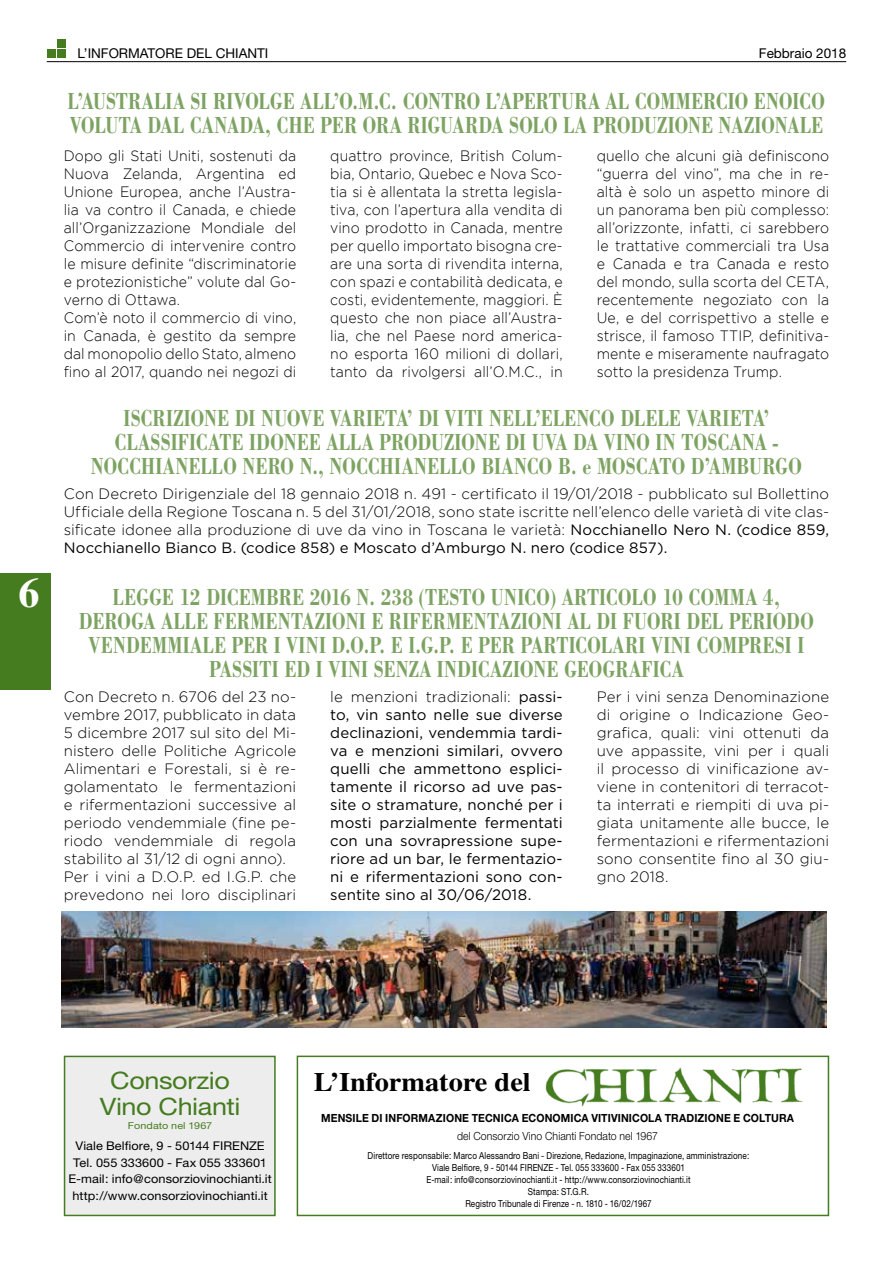
<style>
.page{position:relative;width:893px;height:1263px;background:#fff}
.page>*{position:absolute;margin:0;border:0;box-sizing:border-box;transform-origin:0 0}
.t1{font:700 42px "Times";color:#fff}
.t2{font:700 26.55px "Times";color:#000;scale:1.07 1}
.t3{font:700 24px/24px "Bodoni";letter-spacing:.005em;color:#7da362;text-align:center;scale:.75 1}
.t4{font:24px/26.2px "Helvetica Neue";letter-spacing:-.015em;color:#457c1f;text-align:center;scale:1.12 1}
.t5{font:300 15px/18px "Gotham";letter-spacing:.005em;color:#000;text-align:justify;scale:.94 1}
.t6{font:300 15px/18px "Gotham";letter-spacing:.005em;color:#000;text-align:justify}
.t7{font:15px/18px "Gotham";letter-spacing:.005em;color:#000;text-align:justify}
.t8{font:13.5px "Helvetica Neue";color:#000}
.t9{font:12px/16.5px "Helvetica Neue";letter-spacing:.005em;color:#000;text-align:center;scale:1.06 1}
.t10{font:700 11.25px "Helvetica Neue";letter-spacing:.01em;color:#000;scale:.93 1}
.t11{font:300 11.25px "Helvetica Neue";letter-spacing:.005em;color:#000;scale:.93 1}
.t12{font:9.6px/12px "Helvetica Neue";letter-spacing:.01em;color:#000;text-align:center;scale:.84 1}
.t13{font:9.6px "Helvetica Neue";letter-spacing:.01em;color:#457c1f;scale:1.12 1}
.s1{font-weight:400}
.s2{font-weight:300}
</style>
<div class="page">
<div style="left:47px;top:49px;width:8px;height:9px;background:#457c1f"></div>
<div style="left:57px;top:49px;width:8px;height:9px;background:#457c1f"></div>
<div style="left:57px;top:39px;width:8px;height:9px;background:#457c1f"></div>
<hr style="left:47px;top:61px;width:799px;height:1px;background:#000">
<div style="left:0;top:573px;width:51px;height:117px;background:#457c1f"></div>
<div style="left:64px;top:1056px;width:212px;height:160px;background:#ededed;border:2px solid #457c1f"></div>
<div style="left:297px;top:1055px;width:532px;height:161px;background:#fff;border:2px solid #457c1f"></div>
<img style="left:545px;top:1067px;width:258px;height:39px">
<img style="left:62px;top:911px;width:765px;height:116px">
<h1 class="t1" style="left:19px;top:568px;width:22px">6</h1>
<p class="t8" style="left:77px;top:45px;width:193px">L’INFORMATORE DEL CHIANTI</p>
<p class="t8" style="left:759px;top:45px;width:89px">Febbraio 2018</p>
<h3 class="t3" style="left:68px;top:89px;width:1011px;text-align:left">L’AUSTRALIA SI RIVOLGE ALL’O.M.C. CONTRO L’APERTURA AL COMMERCIO ENOICO<br>VOLUTA DAL CANADA, CHE PER ORA RIGUARDA SOLO LA PRODUZIONE NAZIONALE</h3>
<p class="t5" style="left:64px;top:146px;width:249px;text-align:left">Dopo gli Stati Uniti, sostenuti da<br>Nuova Zelanda, Argentina ed<br>Unione Europea, anche l’Austra&shy;lia va contro il Canada, e chiede all’Organizzazione Mondiale del<br>Commercio di intervenire contro le misure definite “discriminatorie e protezionistiche” volute dal Go&shy;verno di Ottawa.<br>Com’è noto il commercio di vino, in Canada, è gestito da sempre dal monopolio dello Stato, almeno fino al 2017, quando nei negozi di</p>
<p class="t5" style="left:330px;top:146px;width:249px">quattro province, British Colum&shy;bia, Ontario, Quebec e Nova Sco&shy;tia si è allentata la stretta legisla&shy;tiva, con l’apertura alla vendita di vino prodotto in Canada, mentre per quello importato bisogna cre&shy;are una sorta di rivendita interna, con spazi e contabilità dedicata, e costi, evidentemente, maggiori. È questo che non piace all’Austra&shy;lia, che nel Paese nord america&shy;no esporta 160 milioni di dollari, tanto da rivolgersi all’O.M.C., in</p>
<p class="t5" style="left:597px;top:146px;width:249px">quello che alcuni già definiscono “guerra del vino”, ma che in re&shy;altà è solo un aspetto minore di un panorama ben più complesso: all’orizzonte, infatti, ci sarebbero le trattative commerciali tra Usa e Canada e tra Canada e resto del mondo, sulla scorta del CETA, recentemente negoziato con la Ue, e del corrispettivo a stelle e strisce, il famoso TTIP, definitiva&shy;mente e miseramente naufragato sotto la presidenza Trump.</p>
<h3 class="t3" style="left:91px;top:406px;width:950px">ISCRIZIONE DI NUOVE VARIETA’ DI VITI NELL’ELENCO DLELE VARIETA’<br>CLASSIFICATE IDONEE ALLA PRODUZIONE DI UVA DA VINO IN TOSCANA -<br>NOCCHIANELLO NERO N., NOCCHIANELLO BIANCO B. e MOSCATO D’AMBURGO</h3>
<p class="t6" style="left:64px;top:484px;width:767px">Con Decreto Dirigenziale del 18 gennaio 2018 n. 491 - certificato il 19/01/2018 - pubblicato sul Bollettino Ufficiale della Regione Toscana n. 5 del 31/01/2018, sono state iscritte nell’elenco delle varietà di vite clas&shy;sificate idonee alla produzione di uve da vino in Toscana le varietà: <span class="s1">Nocchianello Nero N. (codice 859, Nocchianello Bianco B. (codice 858) e Moscato d’Amburgo N. nero (codice 857).</span></p>
<p class="t3" style="left:79px;top:584px;width:982px">LEGGE 12 DICEMBRE 2016 N. 238 (TESTO UNICO) ARTICOLO 10 COMMA 4, DEROGA ALLE FERMENTAZIONI E RIFERMENTAZIONI AL DI FUORI DEL PERIODO VENDEMMIALE PER I VINI D.O.P. E I.G.P. E PER PARTICOLARI VINI COMPRESI I PASSITI ED I VINI SENZA INDICAZIONE GEOGRAFICA</p>
<p class="t6" style="left:64px;top:687px;width:234px;text-align:left">Con Decreto n. 6706 del 23 no&shy;vembre 2017, pubblicato in data<br>5 dicembre 2017 sul sito del Mi&shy;nistero delle Politiche Agricole<br>Alimentari e Forestali, si è re&shy;golamentato le fermentazioni e rifermentazioni successive al periodo vendemmiale (fine pe&shy;riodo vendemmiale di regola stabilito al 31/12 di ogni anno).<br>Per i vini a D.O.P. ed I.G.P. che prevedono nei loro disciplinari</p>
<p class="t7" style="left:330px;top:687px;width:234px"><span class="s2">le menzioni tradizionali:</span> passi&shy;to, vin santo nelle sue diverse declinazioni, vendemmia tardi&shy;va e menzioni similari, ovvero quelli che ammettono esplici&shy;tamente il ricorso ad uve pas&shy;site o stramature, nonché per i mosti parzialmente fermentati con una sovrapressione supe&shy;riore ad un bar, le fermentazio&shy;ni e rifermentazioni sono con&shy;sentite sino al 30/06/2018.</p>
<p class="t6" style="left:597px;top:687px;width:234px">Per i vini senza Denominazione di origine o Indicazione Geo&shy;grafica, quali: vini ottenuti da uve appassite, vini per i quali il processo di vinificazione av&shy;viene in contenitori di terracot&shy;ta interrati e riempiti di uva pi&shy;giata unitamente alle bucce, le fermentazioni e rifermentazioni sono consentite fino al 30 giu&shy;gno 2018.</p>
<h3 class="t4" style="left:100px;top:1067px;width:127px">Consorzio<br>Vino Chianti</h3>
<p class="t13" style="left:128px;top:1119px;width:77px">Fondato nel 1967</p>
<p class="t9" style="left:68px;top:1138px;width:193px">Viale Belfiore, 9 - 50144 FIRENZE Tel. 055 333600 - Fax 055 333601<br>E-mail: info@consorziovinochianti.it http://www.consorziovinochianti.it</p>
<h2 class="t2" style="left:314px;top:1066px;width:204px">L’Informatore del</h2>
<p class="t10" style="left:321px;top:1111px;width:510px">MENSILE DI INFORMAZIONE TECNICA ECONOMICA VITIVINICOLA TRADIZIONE E COLTURA</p>
<p class="t11" style="left:457px;top:1129px;width:218px">del Consorzio Vino Chianti Fondato nel 1967</p>
<p class="t12" style="left:368px;top:1149px;width:456px">Direttore responsabile: Marco Alessandro Bani - Direzione, Redazione, Impaginazione, amministrazione:<br>Viale Belfiore, 9 - 50144 FIRENZE - Tel. 055 333600 - Fax 055 333601<br>E-mail: info@consorziovinochianti.it - http://www.consorziovinochianti.it<br>Stampa: ST.G.R.<br>Registro Tribunale di Firenze - n. 1810 - 16/02/1967</p>
</div>
